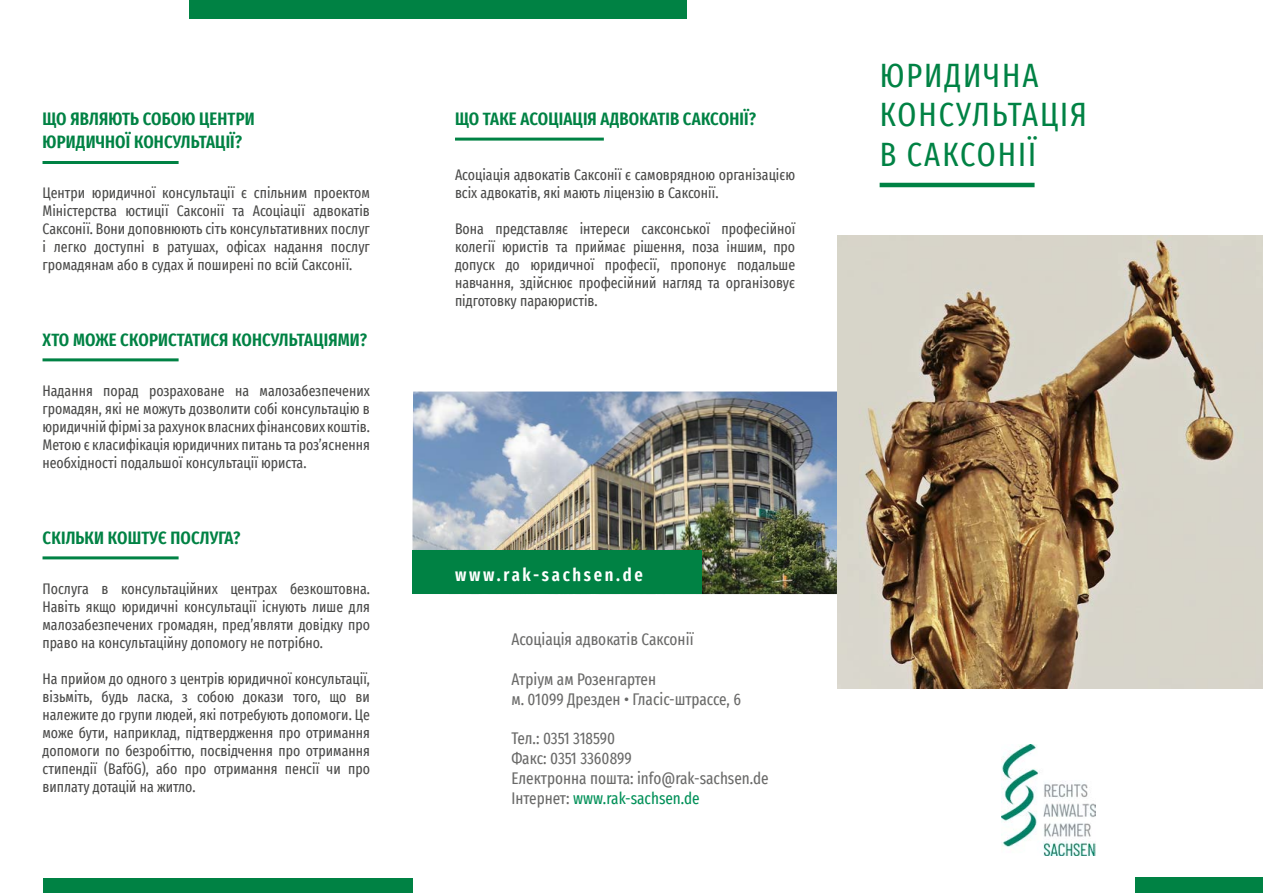
<style>
.page{position:relative;width:1263px;height:893px;background:#fff}
.page>*{position:absolute;margin:0;border:0;box-sizing:border-box;transform-origin:0 0}
.t1{font:extra-condensed 33px/39.6px "Fira Sans";letter-spacing:.06em;color:#008244}
.t2{font:600 extra-condensed 18px/23.4px "Fira Sans";letter-spacing:.01em;color:#008244}
.t3{font:600 extra-condensed 18px "Fira Sans";letter-spacing:.15em;color:#fff}
.t4{font:extra-condensed 16.5px/19.8px "Fira Sans";color:#6a6a69}
.t5{font:extra-condensed 15px/18px "Fira Sans";color:#4a4a49;text-align:justify}
.s1{color:#009058}
</style>
<div class="page">
<img style="left:412px;top:392px;width:425px;height:202px">
<div style="left:412px;top:550px;width:290px;height:44px;background:#008244"></div>
<img style="left:837px;top:235px;width:426px;height:454px">
<div style="left:189px;top:0;width:497px;height:18px;background:#008244"></div>
<hr style="left:455px;top:138px;width:149px;height:3px;background:#008244">
<img style="left:1001px;top:745px;width:94px;height:111px">
<div style="left:1135px;top:877px;width:128px;height:16px;background:#008244"></div>
<hr style="left:43px;top:161px;width:136px;height:3px;background:#008244">
<hr style="left:43px;top:358px;width:136px;height:3px;background:#008244">
<hr style="left:43px;top:556px;width:136px;height:3px;background:#008244">
<div style="left:43px;top:879px;width:369px;height:14px;background:#008244"></div>
<hr style="left:880px;top:183px;width:154px;height:4px;background:#008244">
<p class="t2" style="left:43px;top:106px;width:214px">ЩО ЯВЛЯЮТЬ СОБОЮ ЦЕНТРИ<br>ЮРИДИЧНОЇ КОНСУЛЬТАЦІЇ?</p>
<p class="t5" style="left:43px;top:183px;width:329px">Центри юридичної консультації є спільним проектом Міністерства юстиції Саксонії та Асоціації адвокатів Саксонії. Вони доповнюють сіть консультативних послуг і легко доступні в ратушах, офісах надання послуг громадянам або в судах й поширені по всій Саксонії.</p>
<p class="t2" style="left:43px;top:327px;width:326px">ХТО МОЖЕ СКОРИСТАТИСЯ КОНСУЛЬТАЦІЯМИ?</p>
<p class="t5" style="left:43px;top:381px;width:329px">Надання порад розраховане на малозабезпечених громадян, які не можуть дозволити собі консультацію в юридичній фірмі за рахунок власних фінансових коштів.<br>Метою є класифікація юридичних питань та роз’яснення необхідності подальшої консультації юриста.</p>
<p class="t2" style="left:43px;top:525px;width:199px">СКІЛЬКИ КОШТУЄ ПОСЛУГА?</p>
<p class="t5" style="left:43px;top:579px;width:329px">Послуга в консультаційних центрах безкоштовна.<br>Навіть якщо юридичні консультації існують лише для малозабезпечених громадян, пред’являти довідку про право на консультаційну допомогу не потрібно.</p>
<p class="t5" style="left:43px;top:669px;width:329px">На прийом до одного з центрів юридичної консультації, візьміть, будь ласка, з собою докази того, що ви належите до групи людей, які потребують допомоги. Це може бути, наприклад, підтвердження про отримання допомоги по безробіттю, посвідчення про отримання стипендії (BaföG), або про отримання пенсії чи про виплату дотацій на житло.</p>
<p class="t2" style="left:455px;top:106px;width:302px">ЩО ТАКЕ АСОЦІАЦІЯ АДВОКАТІВ САКСОНІЇ?</p>
<p class="t5" style="left:455px;top:165px;width:342px">Асоціація адвокатів Саксонії є самоврядною організацією всіх адвокатів, які мають ліцензію в Саксонії.</p>
<p class="t5" style="left:455px;top:219px;width:342px">Вона представляє інтереси саксонської професійної колегії юристів та приймає рішення, поза іншим, про допуск до юридичної професії, пропонує подальше навчання, здійснює професійний нагляд та організовує підготовку параюристів.</p>
<p class="t3" style="left:455px;top:560px;width:189px">www.rak-sachsen.de</p>
<p class="t4" style="left:511px;top:629px;width:184px">Асоціація адвокатів Саксонії</p>
<p class="t4" style="left:511px;top:669px;width:231px">Атріум ам Розенгартен<br>м. 01099 Дрезден • Гласіс-штрассе, 6</p>
<p class="t4" style="left:511px;top:728px;width:259px">Тел.: 0351 318590<br>Факс: 0351 3360899<br>Електронна пошта: info@rak-sachsen.de<br>Інтернет: <span class="s1">www.rak-sachsen.de</span></p>
<h1 class="t1" style="left:880px;top:54px;width:209px">ЮРИДИЧНА<br>КОНСУЛЬТАЦІЯ<br>В САКСОНІЇ</h1>
</div>
